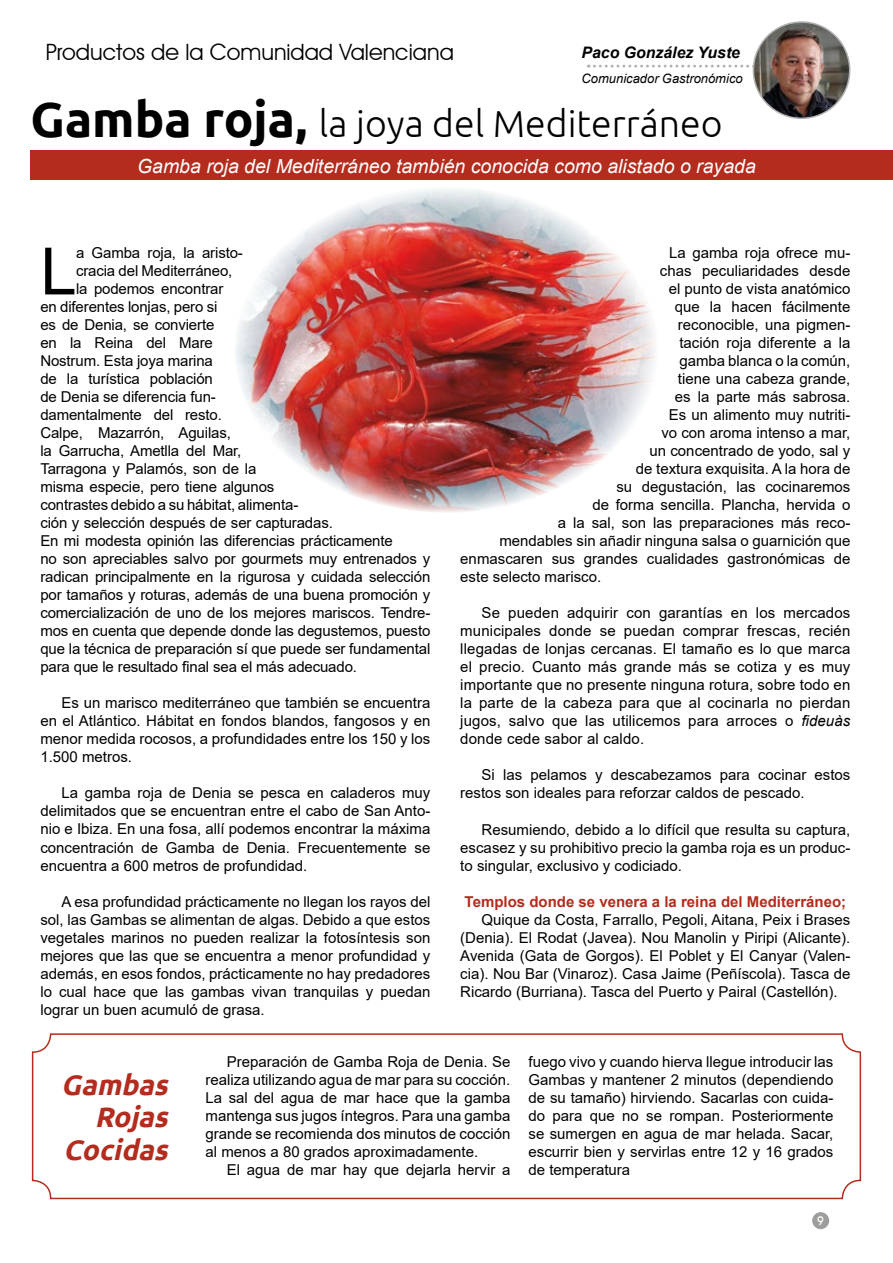
<style>
.page{position:relative;width:893px;height:1263px;background:#fff}
.page>*{position:absolute;margin:0;border:0;box-sizing:border-box;transform-origin:0 0}
.t1{font:65.25px "Arial";color:#000}
.t2{font:300 37.5px "Ubuntu";color:#000}
.t3{font:italic 700 28.35px/32.4px "Ubuntu";color:#b42c1d;text-align:right}
.t4{font:22.5px "Avant Garde IT Cby BT";color:#000}
.t5{font:italic 19.5px "Arial";color:#fff}
.t6{font:italic 700 15.9px "Arial";color:#000}
.t7{font:15px/18px "Arial";color:#000;text-align:justify}
.t8{font:700 15px "Arial";color:#b42c1d}
.t9{font:italic 12.9px "Arial";color:#000}
.t10{font:500 12px "Avant Garde IT Cby BT";color:#fff}
.s1{font-weight:700;font-size:49.2px}
.s2{font-style:italic}
</style>
<div class="page">
<div style="left:32px;top:1033px;width:829px;height:166px;border:2px solid #b42c1d;border-radius:18px"></div>
<div style="left:31px;top:150px;width:862px;height:30px;background:#b42c1d"></div>
<svg style="left:588px;top:38px;width:177px;height:30px"></svg>
<img style="left:753px;top:22px;width:97px;height:96px;border-radius:48px">
<div style="left:753px;top:21px;width:97px;height:98px;border:2px solid #b3b2b2;border-radius:50%"></div>
<img style="left:236px;top:189px;width:421px;height:323px">
<div style="left:812px;top:1212px;width:17px;height:17px;background:#9d9d9c;border-radius:50%"></div>
<h3 class="t4" style="left:46px;top:38px;width:410px">Productos de la Comunidad Valenciana</h3>
<p class="t6" style="left:581px;top:42px;width:160px">Paco González Yuste</p>
<p class="t9" style="left:581px;top:70px;width:163px">Comunicador Gastronómico</p>
<h2 class="t2" style="left:31px;top:101px;width:693px"><span class="s1">Gamba roja,</span> la joya del Mediterráneo</h2>
<h3 class="t5" style="left:137px;top:154px;width:620px">Gamba roja del Mediterráneo también conocida como alistado o rayada</h3>
<h1 class="t1" style="left:40px;top:227px;width:38px">L</h1>
<p class="t7" style="left:76px;top:244px;width:168px">a Gamba roja, la aristo-</p>
<p class="t7" style="left:76px;top:262px;width:158px">cracia del Mediterráneo,</p>
<p class="t7" style="left:76px;top:280px;width:149px">la podemos encontrar</p>
<p class="t7" style="left:40px;top:298px;width:178px">en diferentes lonjas, pero si</p>
<p class="t7" style="left:40px;top:316px;width:175px">es de Denia, se convierte</p>
<p class="t7" style="left:40px;top:334px;width:174px">en la Reina del Mare</p>
<p class="t7" style="left:40px;top:352px;width:174px">Nostrum. Esta joya marina</p>
<p class="t7" style="left:40px;top:370px;width:174px">de la turística población</p>
<p class="t7" style="left:40px;top:388px;width:177px">de Denia se diferencia fun-</p>
<p class="t7" style="left:40px;top:406px;width:183px">damentalmente del resto.</p>
<p class="t7" style="left:40px;top:424px;width:192px">Calpe, Mazarrón, Aguilas,</p>
<p class="t7" style="left:40px;top:442px;width:202px">la Garrucha, Ametlla del Mar,</p>
<p class="t7" style="left:40px;top:460px;width:217px">Tarragona y Palamós, son de la</p>
<p class="t7" style="left:40px;top:478px;width:235px">misma especie, pero tiene algunos</p>
<p class="t7" style="left:40px;top:496px;width:259px">contrastes debido a su hábitat, alimenta-</p>
<p class="t7" style="left:40px;top:514px;width:294px">ción y selección después de ser capturadas.</p>
<p class="t7" style="left:40px;top:532px;width:354px">En mi modesta opinión las diferencias prácticamente</p>
<p class="t7" style="left:40px;top:550px;width:391px">no son apreciables salvo por gourmets muy entrenados y</p>
<p class="t7" style="left:40px;top:568px;width:391px">radican principalmente en la rigurosa y cuidada selección</p>
<p class="t7" style="left:40px;top:586px;width:391px">por tamaños y roturas, además de una buena promoción y</p>
<p class="t7" style="left:40px;top:604px;width:391px">comercialización de uno de los mejores mariscos. Tendre-</p>
<p class="t7" style="left:40px;top:622px;width:391px">mos en cuenta que depende donde las degustemos, puesto</p>
<p class="t7" style="left:40px;top:640px;width:391px">que la técnica de preparación sí que puede ser fundamental</p>
<p class="t7" style="left:40px;top:658px;width:318px">para que le resultado final sea el más adecuado.</p>
<p class="t7" style="left:40px;top:694px;width:391px;text-indent:21px">Es un marisco mediterráneo que también se encuentra en el Atlántico. Hábitat en fondos blandos, fangosos y en menor medida rocosos, a profundidades entre los 150 y los 1.500 metros.</p>
<p class="t7" style="left:40px;top:784px;width:391px;text-indent:21px">La gamba roja de Denia se pesca en caladeros muy delimitados que se encuentran entre el cabo de San Anto&shy;nio e Ibiza. En una fosa, allí podemos encontrar la máxima concentración de Gamba de Denia. Frecuentemente se encuentra a 600 metros de profundidad.</p>
<p class="t7" style="left:40px;top:892px;width:391px;text-indent:21px">A esa profundidad prácticamente no llegan los rayos del sol, las Gambas se alimentan de algas. Debido a que estos vegetales marinos no pueden realizar la fotosíntesis son mejores que las que se encuentra a menor profundidad y además, en esos fondos, prácticamente no hay predadores lo cual hace que las gambas vivan tranquilas y puedan lograr un buen acumuló de grasa.</p>
<p class="t7" style="left:669px;top:244px;width:183px">La gamba roja ofrece mu-</p>
<p class="t7" style="left:660px;top:262px;width:192px">chas peculiaridades desde</p>
<p class="t7" style="left:669px;top:280px;width:183px">el punto de vista anatómico</p>
<p class="t7" style="left:675px;top:298px;width:177px">que la hacen fácilmente</p>
<p class="t7" style="left:678px;top:316px;width:174px">reconocible, una pigmen-</p>
<p class="t7" style="left:679px;top:334px;width:172px">tación roja diferente a la</p>
<p class="t7" style="left:679px;top:352px;width:172px">gamba blanca o la común,</p>
<p class="t7" style="left:678px;top:370px;width:174px">tiene una cabeza grande,</p>
<p class="t7" style="left:675px;top:388px;width:177px">es la parte más sabrosa.</p>
<p class="t7" style="left:669px;top:406px;width:183px">Es un alimento muy nutriti-</p>
<p class="t7" style="left:661px;top:424px;width:191px">vo con aroma intenso a mar,</p>
<p class="t7" style="left:649px;top:442px;width:202px">un concentrado de yodo, sal y</p>
<p class="t7" style="left:636px;top:460px;width:216px">de textura exquisita. A la hora de</p>
<p class="t7" style="left:616px;top:478px;width:235px">su degustación, las cocinaremos</p>
<p class="t7" style="left:592px;top:496px;width:259px">de forma sencilla. Plancha, hervida o</p>
<p class="t7" style="left:558px;top:514px;width:294px">a la sal, son las preparaciones más reco-</p>
<p class="t7" style="left:499px;top:532px;width:352px">mendables sin añadir ninguna salsa o guarnición que</p>
<p class="t7" style="left:460px;top:550px;width:392px">enmascaren sus grandes cualidades gastronómicas de</p>
<p class="t7" style="left:460px;top:568px;width:142px">este selecto marisco.</p>
<p class="t7" style="left:460px;top:604px;width:392px;text-indent:21px">Se pueden adquirir con garantías en los mercados municipales donde se puedan comprar frescas, recién llegadas de lonjas cercanas. El tamaño es lo que marca el precio. Cuanto más grande más se cotiza y es muy importante que no presente ninguna rotura, sobre todo en la parte de la cabeza para que al cocinarla no pierdan jugos, salvo que las utilicemos para arroces o <span class="s2">fideuàs </span>donde cede sabor al caldo.</p>
<p class="t7" style="left:460px;top:766px;width:392px;text-indent:21px">Si las pelamos y descabezamos para cocinar estos restos son ideales para reforzar caldos de pescado.</p>
<p class="t7" style="left:460px;top:820px;width:392px;text-indent:21px">Resumiendo, debido a lo difícil que resulta su captura, escasez y su prohibitivo precio la gamba roja es un produc&shy;to singular, exclusivo y codiciado.</p>
<p class="t8" style="left:465px;top:891px;width:383px">Templos donde se venera a la reina del Mediterráneo;</p>
<p class="t7" style="left:460px;top:910px;width:392px;text-indent:21px">Quique da Costa, Farrallo, Pegoli, Aitana, Peix i Brases (Denia). El Rodat (Javea). Nou Manolin y Piripi (Alicante).<br>Avenida (Gata de Gorgos). El Poblet y El Canyar (Valen&shy;cia). Nou Bar (Vinaroz). Casa Jaime (Peñíscola). Tasca de Ricardo (Burriana). Tasca del Puerto y Pairal (Castellón).</p>
<h3 class="t3" style="left:61px;top:1068px;width:115px">Gambas<br>Rojas<br>Cocidas</h3>
<p class="t7" style="left:206px;top:1053px;width:306px;text-indent:21px">Preparación de Gamba Roja de Denia. Se realiza utilizando agua de mar para su cocción.<br>La sal del agua de mar hace que la gamba mantenga sus jugos íntegros. Para una gamba grande se recomienda dos minutos de cocción al menos a 80 grados aproximadamente.</p>
<p class="t7" style="left:227px;top:1161px;width:285px">El agua de mar hay que dejarla hervir a</p>
<p class="t7" style="left:528px;top:1053px;width:306px">fuego vivo y cuando hierva llegue introducir las Gambas y mantener 2 minutos (dependiendo de su tamaño) hirviendo. Sacarlas con cuida&shy;do para que no se rompan. Posteriormente se sumergen en agua de mar helada. Sacar, escurrir bien y servirlas entre 12 y 16 grados de temperatura</p>
<p class="t10" style="left:817px;top:1213px;width:8px">9</p>
</div>
